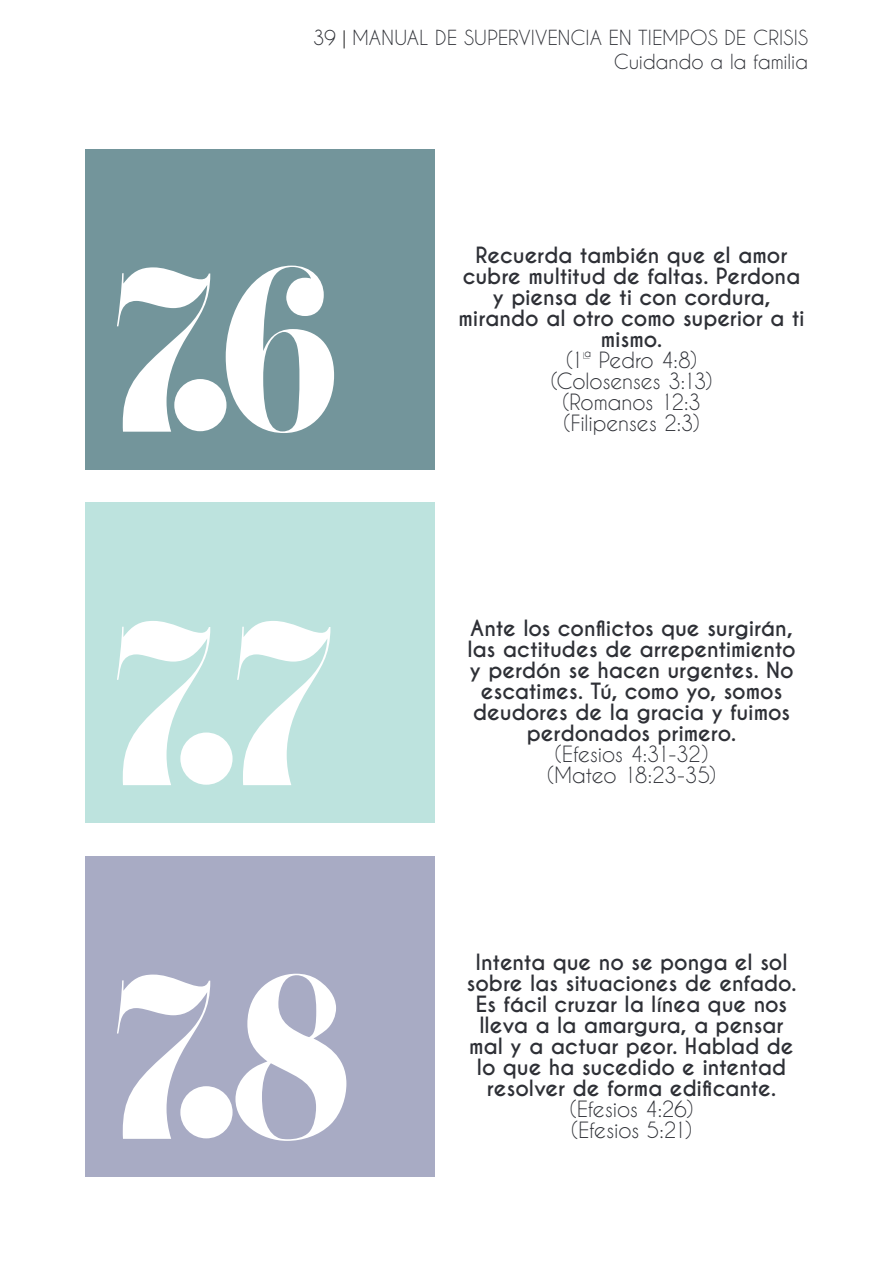
<style>
.page{position:relative;width:893px;height:1263px;background:#fff}
.page>*{position:absolute;margin:0;border:0;box-sizing:border-box;transform-origin:0 0}
.t1{font:225px "Pistilli";color:#fff;scale:.9 1}
.t2{font:700 21px/21px "Caviar Dreams";letter-spacing:-.01em;color:#2e3036;text-align:center}
.t3{font:21px/21px "Caviar Dreams";letter-spacing:-.015em;color:#2e3036;text-align:center}
.t4{font:19.5px/23.4px "Caviar Dreams";color:#2e3036;text-align:right}
.s1{font-size:18.75px;color:#000}
</style>
<div class="page">
<div style="left:85px;top:149px;width:349px;height:321px;background:#73959b"></div>
<div style="left:85px;top:856px;width:349px;height:321px;background:#a8abc4"></div>
<div style="left:85px;top:502px;width:349px;height:321px;background:#bde3de"></div>
<p class="t4" style="left:313px;top:26px;width:497px">39 <span class="s1">|</span> MANUAL DE SUPERVIVENCIA EN TIEMPOS DE CRISIS<br>Cuidando a la familia</p>
<h1 class="t1" style="left:99px;top:202px;width:274px">7.6</h1>
<h1 class="t1" style="left:99px;top:555px;width:273px">7.7</h1>
<h1 class="t1" style="left:99px;top:909px;width:289px">7.8</h1>
<p class="t2" style="left:459px;top:245px;width:348px">Recuerda también que el amor cubre multitud de faltas. Perdona y piensa de ti con cordura, mirando al otro como superior a ti mismo.</p>
<p class="t3" style="left:551px;top:349px;width:163px">(1ª Pedro 4:8) (Colosenses 3:13) (Romanos 12:3 (Filipenses 2:3)</p>
<p class="t2" style="left:467px;top:618px;width:330px">Ante los conflictos que surgirán, las actitudes de arrepentimiento y perdón se hacen urgentes. No escatimes. Tú, como yo, somos deudores de la gracia y fuimos perdonados primero.</p>
<p class="t3" style="left:547px;top:743px;width:170px">(Efesios 4:31-32) (Mateo 18:23-35)</p>
<p class="t2" style="left:466px;top:952px;width:332px">Intenta que no se ponga el sol sobre las situaciones de enfado.<br>Es fácil cruzar la línea que nos lleva a la amargura, a pensar mal y a actuar peor. Hablad de lo que ha sucedido e intentad resolver de forma edificante.</p>
<p class="t3" style="left:570px;top:1098px;width:125px;text-align:left">(Efesios 4:26) (Efesios 5:21)</p>
</div>
